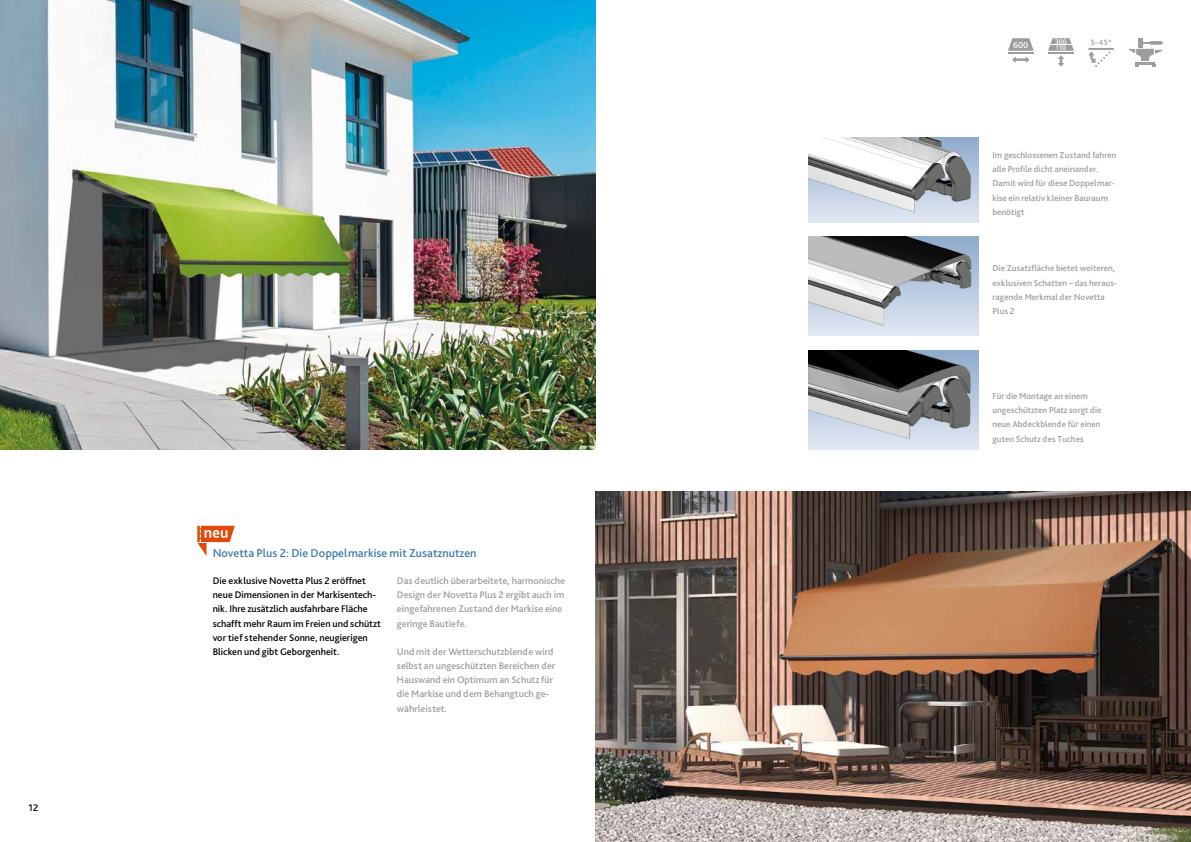
<style>
.page{position:relative;width:1191px;height:842px;background:#fff}
.page>*{position:absolute;margin:0;border:0;box-sizing:border-box;transform-origin:0 0}
.t1{font:500 12px "Bliss Pro";letter-spacing:.005em;color:#3e7cab}
.t2{font:500 10px/14.2px "Bliss Pro";color:#9d9d9c}
.t3{font:500 10px/14.2px "Bliss Pro";color:#000}
.t4{font:500 9px/14.2px "Bliss Pro";color:#9d9d9c}
.t5{font:500 9px "Bliss Pro";color:#fff}
.t6{font:500 8px "Bliss Pro";color:#9d9d9c}
.t7{font:500 7px "Bliss Pro";color:#fff}
</style>
<div class="page">
<img style="left:0;top:0;width:595px;height:449px">
<img style="left:595px;top:492px;width:596px;height:350px">
<div style="left:808px;top:237px;width:170px;height:99px;background:linear-gradient(to bottom,#8faacd,#e2e7f3)"></div>
<img style="left:808px;top:237px;width:168px;height:95px">
<img style="left:808px;top:137px;width:169px;height:85px">
<svg style="left:1008px;top:38px;width:25px;height:25px"></svg>
<div style="left:1138px;top:38px;width:5px;height:10px;background:#9d9d9c"></div>
<svg style="left:1128px;top:42px;width:34px;height:25px"></svg>
<svg style="left:1149px;top:41px;width:13px;height:4px"></svg>
<hr style="left:1088px;top:48px;width:26px;height:2px;background:#9d9d9c">
<svg style="left:1088px;top:52px;width:22px;height:15px"></svg>
<svg style="left:1048px;top:38px;width:26px;height:29px"></svg>
<svg style="left:197px;top:526px;width:38px;height:30px"></svg>
<img style="left:808px;top:350px;width:170px;height:99px">
<p class="t3" style="left:28px;top:800px;width:12px">12</p>
<h1 class="t1" style="left:213px;top:546px;width:265px">Novetta Plus 2: Die Doppelmarkise mit Zusatznutzen</h1>
<p class="t3" style="left:213px;top:573px;width:170px">Die exklusive Novetta Plus 2 eröffnet neue Dimensionen in der Markisentech&shy;nik. Ihre zusätzlich ausfahrbare Fläche schafft mehr Raum im Freien und schützt vor tief stehender Sonne, neugierigen Blicken und gibt Geborgenheit.</p>
<p class="t2" style="left:397px;top:573px;width:170px">Das deutlich überarbeitete, harmonische Design der Novetta Plus 2 ergibt auch im eingefahrenen Zustand der Markise eine geringe Bautiefe.</p>
<p class="t2" style="left:397px;top:644px;width:160px">Und mit der Wetterschutzblende wird selbst an ungeschützten Bereichen der<br>Hauswand ein Optimum an Schutz für die Markise und dem Behangtuch ge&shy;währleistet.</p>
<p class="t5" style="left:1013px;top:39px;width:17px">600</p>
<p class="t7" style="left:1055px;top:37px;width:13px">300</p>
<p class="t6" style="left:1090px;top:37px;width:22px">5-45°</p>
<p class="t7" style="left:1056px;top:43px;width:12px">110</p>
<p class="t4" style="left:992px;top:148px;width:125px">Im geschlossenen Zustand fahren alle Profile dicht aneinander.<br>Damit wird für diese Doppelmar&shy;kise ein relativ kleiner Bauraum benötigt</p>
<p class="t4" style="left:992px;top:261px;width:126px">Die Zusatzfläche bietet weiteren, exklusiven Schatten – das heraus&shy;ragende Merkmal der Novetta<br>Plus 2</p>
<p class="t4" style="left:992px;top:389px;width:110px">Für die Montage an einem ungeschützten Platz sorgt die neue Abdeckblende für einen guten Schutz des Tuches</p>
</div>
